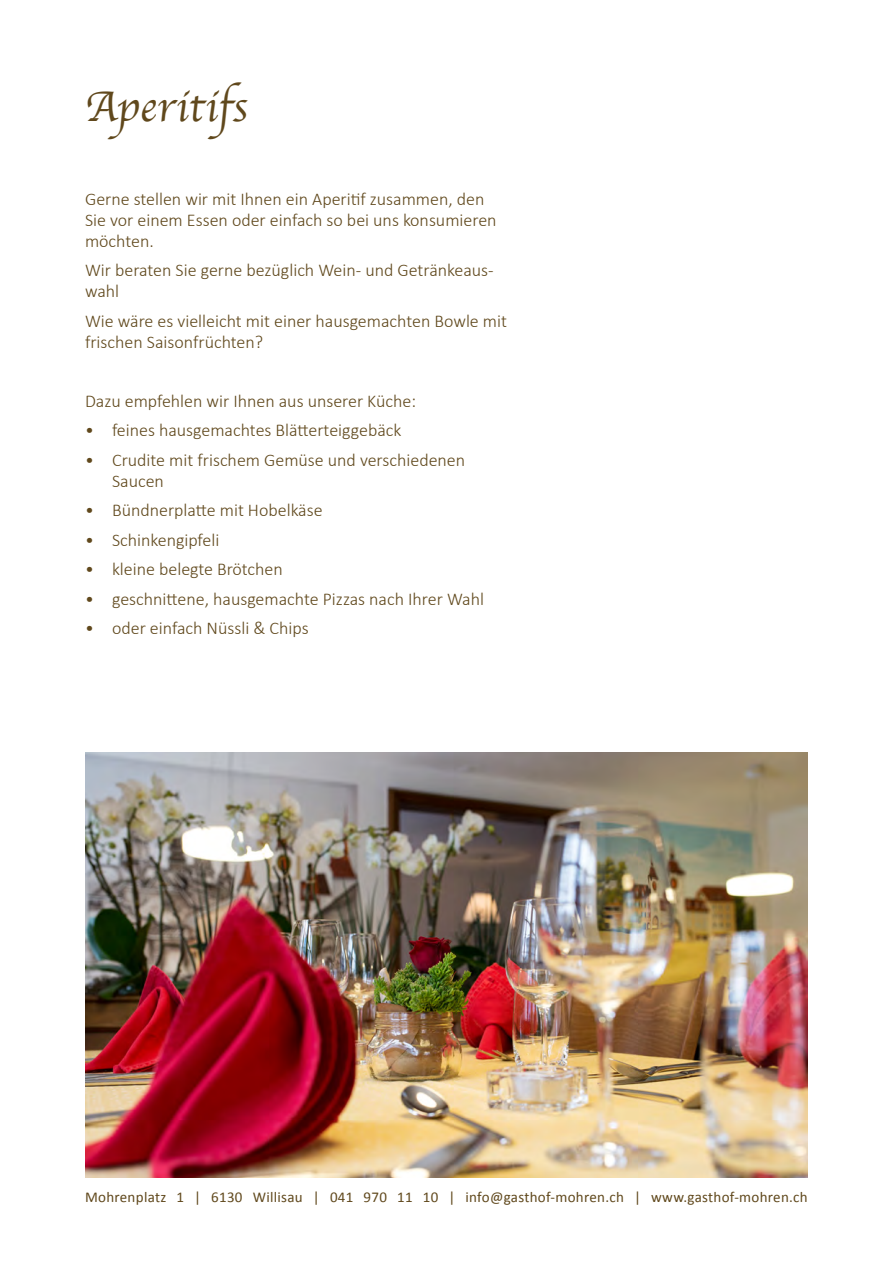
<style>
.page{position:relative;width:893px;height:1263px;background:#fff}
.page>*{position:absolute;margin:0;border:0;box-sizing:border-box;transform-origin:0 0}
.Übertitel{font:45px "Apple Chancery";color:#60481c}
.Lauftext_light{font:300 18px/21px "Calibri";color:#60481c}
.t1{font:15px "Calibri";letter-spacing:.02em;color:#60481c}
</style>
<div class="page">
<img style="left:85px;top:753px;width:723px;height:425px">
<p class="Übertitel" style="left:85px;top:70px;width:164px">Aperitifs</p>
<p class="Lauftext_light" style="left:85px;top:188px;width:413px">Gerne stellen wir mit Ihnen ein Aperitif zusammen, den<br>Sie vor einem Essen oder einfach so bei uns konsumieren möchten.</p>
<p class="Lauftext_light" style="left:85px;top:259px;width:410px">Wir beraten Sie gerne bezüglich Wein- und Getränkeaus&shy;wahl</p>
<p class="Lauftext_light" style="left:85px;top:310px;width:423px">Wie wäre es vielleicht mit einer hausgemachten Bowle mit frischen Saisonfrüchten?</p>
<p class="Lauftext_light" style="left:85px;top:390px;width:333px">Dazu empfehlen wir Ihnen aus unserer Küche:</p>
<p class="Lauftext_light" style="left:85px;top:419px;width:318px">• feines hausgemachtes Blätterteiggebäck</p>
<p class="Lauftext_light" style="left:112px;top:449px;width:355px;text-indent:-27px">• Crudite mit frischem Gemüse und verschiedenen<br>Saucen</p>
<p class="Lauftext_light" style="left:85px;top:499px;width:239px">• Bündnerplatte mit Hobelkäse</p>
<p class="Lauftext_light" style="left:85px;top:529px;width:136px">• Schinkengipfeli</p>
<p class="Lauftext_light" style="left:85px;top:558px;width:199px">• kleine belegte Brötchen</p>
<p class="Lauftext_light" style="left:85px;top:588px;width:400px">• geschnittene, hausgemachte Pizzas nach Ihrer Wahl</p>
<p class="Lauftext_light" style="left:85px;top:617px;width:225px">• oder einfach Nüssli &amp; Chips</p>
<p class="t1" style="left:85px;top:1187px;width:724px">Mohrenplatz 1 | 6130 Willisau | 041 970 11 10 | info@gasthof-mohren.ch | www.gasthof-mohren.ch</p>
</div>
